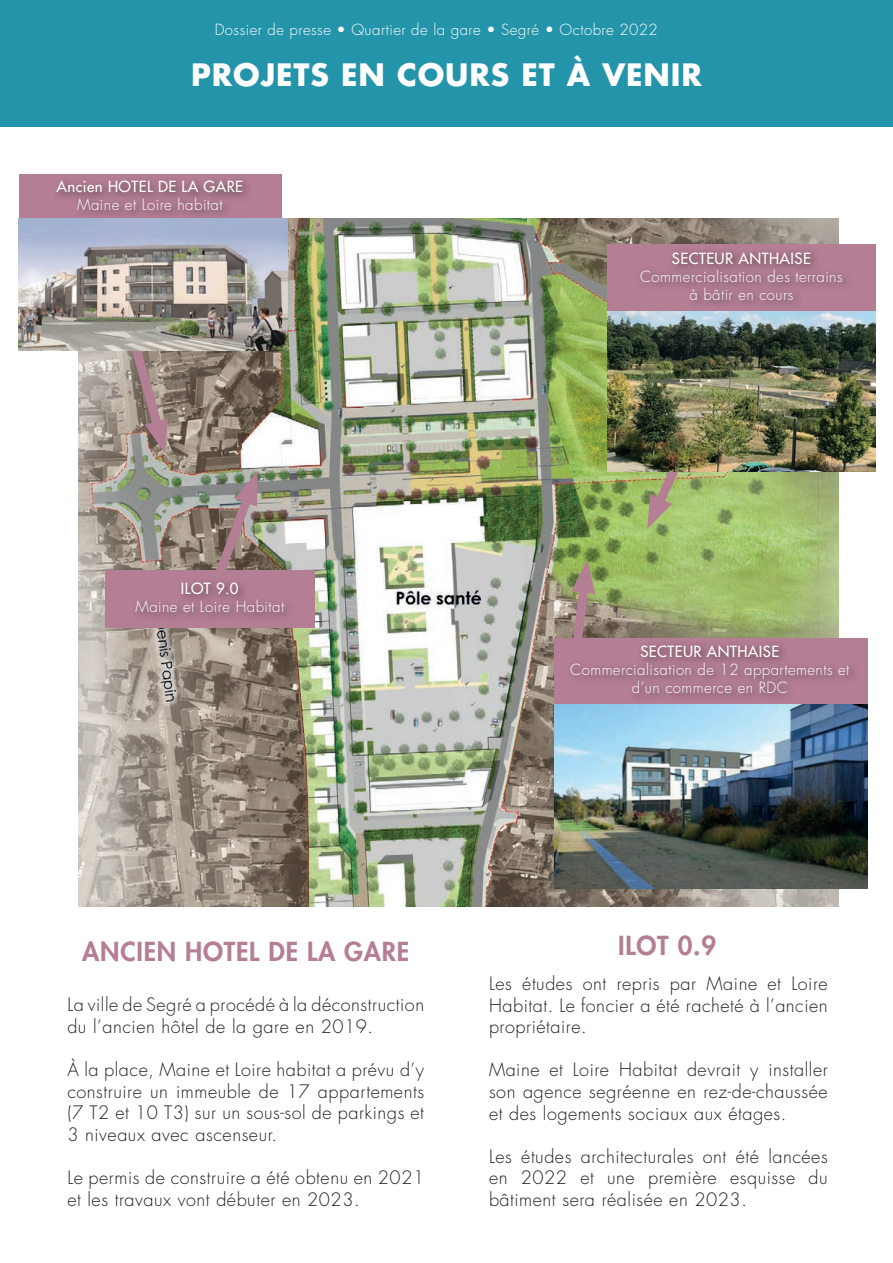
<style>
.page{position:relative;width:893px;height:1263px;background:#fff}
.page>*{position:absolute;margin:0;border:0;box-sizing:border-box;transform-origin:0 0}
.t1{font:700 30px "Futura Std";letter-spacing:.03em;color:#fff}
.t2{font:800 25.5px "Futura Std";letter-spacing:.03em;color:#b47e94}
.t3{font:300 18px/21.6px "Futura Std";letter-spacing:.03em;color:#231f20;text-align:justify}
.t4{font:300 15px/18px "Futura Std";letter-spacing:.03em;color:#fff;text-align:center}
.t5{font:500 15px "Futura Std";letter-spacing:.03em;color:#fff}
</style>
<div class="page">
<div style="left:0;top:0;width:893px;height:127px;background:#2494ab"></div>
<img style="left:79px;top:218px;width:760px;height:688px">
<svg style="left:643px;top:471px;width:56px;height:58px;background:#a6b174"></svg>
<div style="left:19px;top:174px;width:263px;height:44px;background:#b47e94"></div>
<div style="left:53px;top:176px;width:200px;height:44px;background:#231f20;opacity:.75"></div>
<div style="left:105px;top:570px;width:210px;height:57px;background:#b47e94"></div>
<div style="left:131px;top:578px;width:163px;height:45px;background:#231f20;opacity:.75"></div>
<img style="left:208px;top:471px;width:54px;height:114px">
<svg style="left:561px;top:560px;width:34px;height:78px;background:#9a8d74"></svg>
<svg style="left:103px;top:351px;width:68px;height:102px;background:#a6948e"></svg>
<div style="left:607px;top:245px;width:269px;height:66px;background:#b47e94"></div>
<div style="left:636px;top:247px;width:216px;height:63px;background:#231f20;opacity:.75"></div>
<img style="left:19px;top:218px;width:268px;height:133px">
<img style="left:607px;top:311px;width:269px;height:160px">
<div style="left:554px;top:638px;width:313px;height:66px;background:#b47e94"></div>
<div style="left:566px;top:640px;width:293px;height:63px;background:#231f20;opacity:.75"></div>
<img style="left:554px;top:704px;width:313px;height:185px">
<p class="t4" style="left:215px;top:21px;width:445px">Dossier de presse • Quartier de la gare • Segré • Octobre 2022</p>
<h1 class="t1" style="left:191px;top:55px;width:512px">PROJETS EN COURS ET À VENIR</h1>
<p class="t5" style="left:57px;top:177px;width:188px">Ancien HOTEL DE LA GARE</p>
<p class="t4" style="left:77px;top:196px;width:147px">Maine et Loire habitat</p>
<p class="t5" style="left:181px;top:579px;width:59px">ILOT 9.0</p>
<p class="t4" style="left:135px;top:598px;width:150px">Maine et Loire Habitat</p>
<p class="t5" style="left:672px;top:249px;width:140px">SECTEUR ANTHAISE</p>
<p class="t4" style="left:640px;top:268px;width:204px">Commercialisation des terrains à bâtir en cours</p>
<p class="t5" style="left:640px;top:642px;width:140px">SECTEUR ANTHAISE</p>
<p class="t4" style="left:570px;top:661px;width:281px">Commercialisation de 12 appartements et d’un commerce en RDC</p>
<h2 class="t2" style="left:82px;top:935px;width:328px">ANCIEN HOTEL DE LA GARE</h2>
<h2 class="t2" style="left:618px;top:929px;width:99px">ILOT 0.9</h2>
<p class="t3" style="left:67px;top:994px;width:358px">La ville de Segré a procédé à la déconstruction du l’ancien hôtel de la gare en 2019.</p>
<p class="t3" style="left:67px;top:1059px;width:358px">À la place, Maine et Loire habitat a prévu d’y construire un immeuble de 17 appartements (7 T2 et 10 T3) sur un sous-sol de parkings et 3 niveaux avec ascenseur.</p>
<p class="t3" style="left:67px;top:1167px;width:358px">Le permis de construire a été obtenu en 2021 et les travaux vont débuter en 2023.</p>
<p class="t3" style="left:489px;top:973px;width:340px">Les études ont repris par Maine et Loire Habitat. Le foncier a été racheté à l’ancien propriétaire.</p>
<p class="t3" style="left:489px;top:1059px;width:340px">Maine et Loire Habitat devrait y installer son agence segréenne en rez-de-chaussée et des logements sociaux aux étages.</p>
<p class="t3" style="left:489px;top:1146px;width:340px">Les études architecturales ont été lancées en 2022 et une première esquisse du bâtiment sera réalisée en 2023.</p>
</div>
